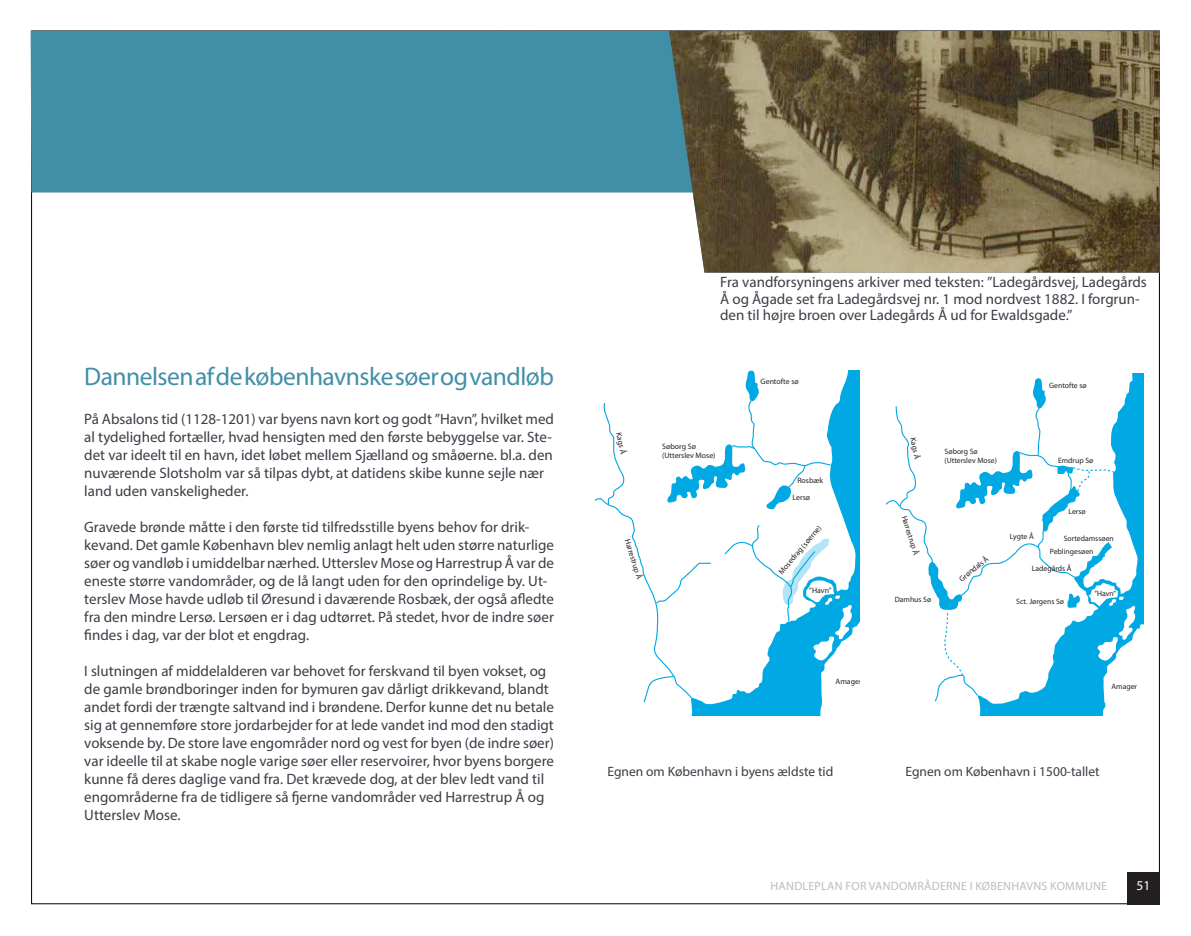
<style>
.page{position:relative;width:1191px;height:936px;background:#fff}
.page>*{position:absolute;margin:0;border:0;box-sizing:border-box;transform-origin:0 0}
.t1{font:25.5px "Myriad Pro";letter-spacing:-.02em;color:#418fa7}
.t2{font:15px/18px "Myriad Pro";color:#3e3c47}
.t3{font:13.5px "Myriad Pro";color:#3e3c47}
.t4{font:13.5px "Myriad Pro";color:#fff}
.t5{font:12px "Myriad Pro";letter-spacing:.02em;color:#bcbdc0}
.t6{font:7.8px/9.4px "Myriad Pro";color:#231f20}
.t7{font:7.65px/13.5px "Myriad Pro";color:#231f20}
</style>
<div class="page">
<div style="left:31px;top:31px;width:638px;height:161px;background:#418fa7"></div>
<img style="left:669px;top:31px;width:490px;height:241px">
<svg style="left:595px;top:370px;width:265px;height:345px"></svg>
<svg style="left:885px;top:373px;width:258px;height:342px"></svg>
<div style="left:595px;top:364px;width:119px;height:32px;background:#fff"></div>
<div style="left:882px;top:340px;width:111px;height:66px;background:#fff"></div>
<div style="left:1127px;top:871px;width:32px;height:33px;background:#231f20"></div>
<h1 class="t1" style="left:84px;top:362px;width:471px">Dannelsen af de københavnske søer og vandløb</h1>
<p class="t2" style="left:84px;top:410px;width:471px">På Absalons tid (1128-1201) var byens navn kort og godt ”Havn”, hvilket med al tydelighed fortæller, hvad hensigten med den første bebyggelse var. Ste&shy;det var ideelt til en havn, idet løbet mellem Sjælland og småøerne. bl.a. den nuværende Slotsholm var så tilpas dybt, at datidens skibe kunne sejle nær land uden vanskeligheder.</p>
<p class="t2" style="left:84px;top:518px;width:471px">Gravede brønde måtte i den første tid tilfredsstille byens behov for drik&shy;kevand. Det gamle København blev nemlig anlagt helt uden større naturlige søer og vandløb i umiddelbar nærhed. Utterslev Mose og Harrestrup Å var de eneste større vandområder, og de lå langt uden for den oprindelige by. Ut&shy;terslev Mose havde udløb til Øresund i daværende Rosbæk, der også afledte fra den mindre Lersø. Lersøen er i dag udtørret. På stedet, hvor de indre søer findes i dag, var der blot et engdrag.</p>
<p class="t2" style="left:84px;top:662px;width:471px">I slutningen af middelalderen var behovet for ferskvand til byen vokset, og de gamle brøndboringer inden for bymuren gav dårligt drikkevand, blandt andet fordi der trængte saltvand ind i brøndene. Derfor kunne det nu betale sig at gennemføre store jordarbejder for at lede vandet ind mod den stadigt voksende by. De store lave engområder nord og vest for byen (de indre søer) var ideelle til at skabe nogle varige søer eller reservoirer, hvor byens borgere kunne få deres daglige vand fra. Det krævede dog, at der blev ledt vand til engområderne fra de tidligere så fjerne vandområder ved Harrestrup Å og Utterslev Mose.</p>
<p class="t2" style="left:720px;top:274px;width:428px;line-height:16.5px">Fra vandforsyningens arkiver med teksten: ”Ladegårdsvej, Ladegårds<br>Å og Ågade set fra Ladegårdsvej nr. 1 mod nordvest 1882. I forgrun&shy;den til højre broen over Ladegårds Å ud for Ewaldsgade.”</p>
<p class="t6" style="left:623px;top:431px;width:24px;rotate:78deg">Kags Å</p>
<p class="t6" style="left:662px;top:441px;width:55px">Søborg Sø (Utterslev Mose)</p>
<p class="t6" style="left:631px;top:537px;width:43px;rotate:72deg">Harrestrup Å</p>
<p class="t6" style="left:760px;top:376px;width:40px">Gentofte sø</p>
<p class="t6" style="left:797px;top:475px;width:27px">Rosbæk</p>
<p class="t6" style="left:792px;top:493px;width:19px">Lersø</p>
<p class="t6" style="left:776px;top:569px;width:63px;rotate:-49deg">Mosedrag (søerne)</p>
<p class="t6" style="left:809px;top:585px;width:24px">”Havn”</p>
<p class="t6" style="left:835px;top:676px;width:28px">Amager</p>
<p class="t7" style="left:1049px;top:379px;width:39px">Gentofte sø</p>
<p class="t7" style="left:919px;top:436px;width:23px;rotate:78deg">Kags Å</p>
<p class="t7" style="left:944px;top:446px;width:54px;line-height:9.3px">Søborg Sø (Utterslev Mose)</p>
<p class="t7" style="left:1058px;top:453px;width:37px">Emdrup Sø</p>
<p class="t7" style="left:910px;top:513px;width:42px;rotate:72deg">Harrestrup Å</p>
<p class="t7" style="left:894px;top:592px;width:38px">Damhus Sø</p>
<p class="t7" style="left:956px;top:574px;width:37px;rotate:-39deg">Grøndals Å</p>
<p class="t7" style="left:1068px;top:504px;width:19px">Lersø</p>
<p class="t7" style="left:1049px;top:531px;width:65px;text-indent:14px">Sortedamssøen<br>Peblingesøen</p>
<p class="t7" style="left:1032px;top:561px;width:41px">Ladegårds Å</p>
<p class="t7" style="left:1016px;top:595px;width:49px">Sct. Jørgens Sø</p>
<p class="t7" style="left:1009px;top:529px;width:26px">Lygte Å</p>
<p class="t7" style="left:1094px;top:586px;width:23px">”Havn”</p>
<p class="t7" style="left:1111px;top:679px;width:27px">Amager</p>
<p class="t3" style="left:607px;top:764px;width:227px">Egnen om København i byens ældste tid</p>
<p class="t3" style="left:905px;top:764px;width:196px">Egnen om København i 1500-tallet</p>
<p class="t5" style="left:770px;top:879px;width:338px">HANDLEPLAN FOR VANDOMRÅDERNE I KØBENHAVNS KOMMUNE</p>
<p class="t4" style="left:1136px;top:878px;width:15px">51</p>
</div>
